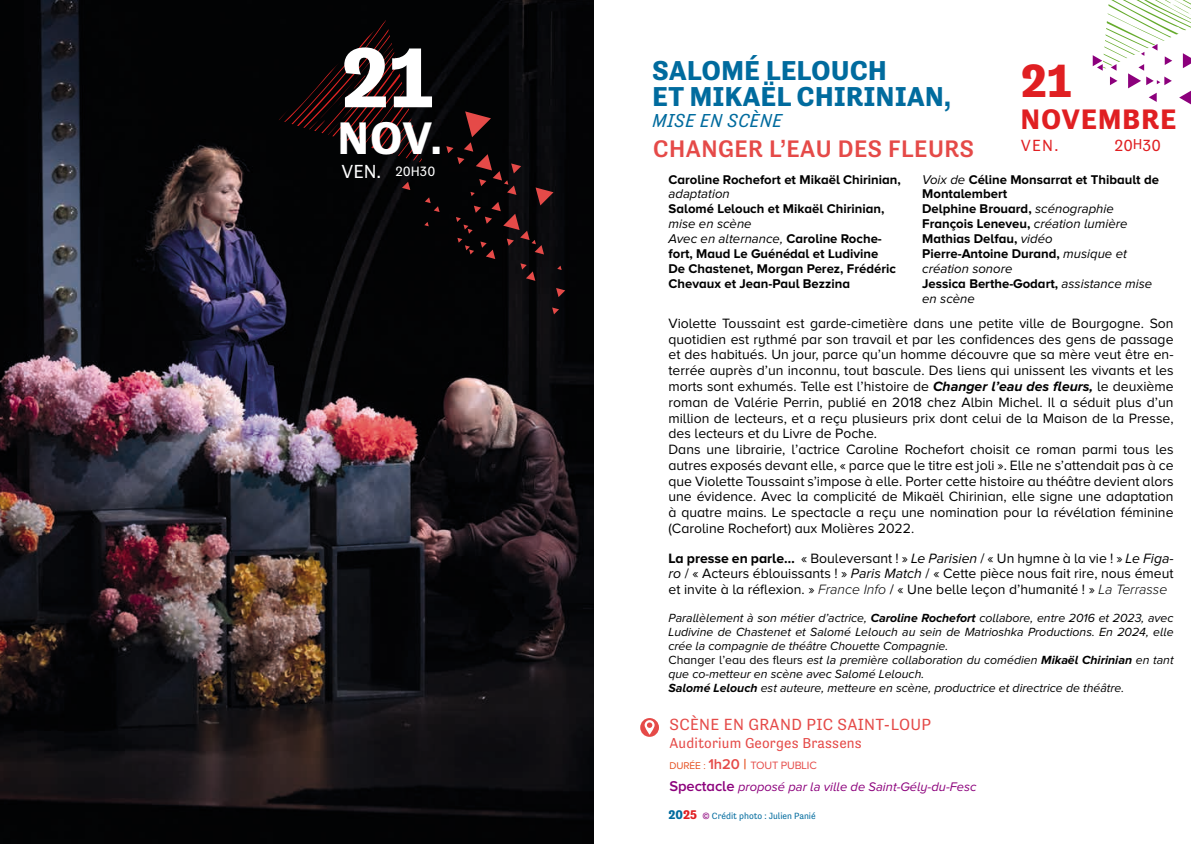
<style>
.page{position:relative;width:1191px;height:844px;background:#fff}
.page>*{position:absolute;margin:0;border:0;box-sizing:border-box;transform-origin:0 0}
.t1{font:700 86.98px "Tenso";color:#fff}
.t2{font:700 47.77px "Tenso";color:#e01f22}
.t3{font:700 46.73px "Tenso";color:#fff}
.t4{font:700 28.88px "Tenso";letter-spacing:.045em;color:#e01f22}
.t5{font:700 28px/26.2px "Tenso";letter-spacing:.02em;color:#006b9e}
.t6{font:500 24.5px "Tenso";letter-spacing:.02em;color:#e54a48}
.t7{font:italic 19.25px "Tenso";letter-spacing:.02em;color:#006b9e}
.t8{font:16.62px "Tenso";letter-spacing:.02em;color:#e54a48}
.t9{font:16.62px "Tenso";letter-spacing:.035em;color:#e01f22}
.t10{font:14.7px "Tenso";letter-spacing:.01em;color:#e54a48}
.t11{font:14px/15.8px "Proxima Nova A";color:#000}
.t12{font:13.83px "Tenso";color:#fff}
.t13{font:700 13.12px/14.9px "Proxima Nova A";color:#000}
.t14{font:italic 13.12px "Proxima Nova A";color:#000}
.t15{font:italic 12.95px "Proxima Nova A";color:#8c007c}
.t16{font:italic 12.25px/14px "Proxima Nova A";color:#000}
.t17{font:11.03px "Proxima Nova A";letter-spacing:-.015em;color:#e54a48}
.t18{font:9.28px "Tenso";color:#006b9e}
.s1{font-size:19.43px}
.s2{font-size:14.7px}
.s3{font-weight:400;font-style:italic}
.s4{font-weight:700;font-style:italic}
.s5{font-weight:700}
.s6{font-style:italic}
.s7{font-weight:300;font-style:italic}
.s8{font-style:normal}
.s9{font-size:10.15px;color:#e55121}
.s10{font-weight:600;font-size:14.7px}
.s11{font-weight:600;font-size:14.7px;color:#e55121}
.s12{font-weight:600;font-style:normal;font-size:14.7px}
.s13{font-weight:700;font-size:12.95px}
.s14{font-weight:700;font-size:12.95px;color:#e01f22}
.s15{color:#8c007c}
</style>
<div class="page">
<img style="left:0;top:0;width:594px;height:843px">
<svg style="left:278px;top:20px;width:145px;height:143px;background:#100506"></svg>
<svg style="left:402px;top:182px;width:8px;height:8px"></svg>
<svg style="left:556px;top:288px;width:9px;height:9px"></svg>
<svg style="left:424px;top:222px;width:5px;height:4px"></svg>
<svg style="left:425px;top:197px;width:14px;height:15px"></svg>
<svg style="left:446px;top:111px;width:115px;height:170px;background:#140a0c"></svg>
<svg style="left:552px;top:307px;width:7px;height:7px"></svg>
<svg style="left:1092px;top:0;width:99px;height:104px"></svg>
<svg style="left:640px;top:717px;width:19px;height:19px"></svg>
<svg style="left:644px;top:720px;width:10px;height:14px"></svg>
<h1 class="t1" style="left:341px;top:28px;width:94px">21</h1>
<h3 class="t3" style="left:338px;top:111px;width:106px">NOV.</h3>
<p class="t12" style="left:341px;top:163px;width:95px"><span class="s1">VEN.</span> 20H30</p>
<h3 class="t5" style="left:652px;top:57px;width:300px">SALOMÉ LELOUCH<br>ET MIKAËL CHIRINIAN,</h3>
<h3 class="t7" style="left:652px;top:109px;width:131px">MISE EN SCÈNE</h3>
<h3 class="t6" style="left:653px;top:135px;width:322px">CHANGER L’EAU DES FLEURS</h3>
<h2 class="t2" style="left:1021px;top:53px;width:52px">21</h2>
<h3 class="t4" style="left:1021px;top:102px;width:157px">NOVEMBRE</h3>
<p class="t9" style="left:1021px;top:136px;width:39px">VEN.</p>
<p class="t9" style="left:1114px;top:136px;width:48px">20<span class="s2">H</span>30</p>
<p class="t13" style="left:668px;top:171px;width:234px">Caroline Rochefort et Mikaël Chirinian,</p>
<p class="t14" style="left:668px;top:187px;width:63px">adaptation</p>
<p class="t13" style="left:668px;top:201px;width:217px">Salomé Lelouch et Mikaël Chirinian,</p>
<p class="t13" style="left:668px;top:216px;width:229px"><span class="s3">mise en scène<br>Avec en alternance,</span> Caroline Roche&shy;fort, Maud Le Guénédal et Ludivine<br>De Chastenet, Morgan Perez, Frédéric<br>Chevaux et Jean-Paul Bezzina</p>
<p class="t13" style="left:922px;top:171px;width:238px"><span class="s3">Voix de</span> Céline Monsarrat et Thibault de<br>Montalembert<br>Delphine Brouard, <span class="s3">scénographie<br></span>François Leneveu, <span class="s3">création lumière<br></span>Mathias Delfau, <span class="s3">vidéo<br></span>Pierre-Antoine Durand, <span class="s3">musique et création sonore<br></span>Jessica Berthe-Godart, <span class="s3">assistance mise en scène</span></p>
<p class="t11" style="left:668px;top:315px;width:506px">Violette Toussaint est garde-cimetière dans une petite ville de Bourgogne. Son quotidien est rythmé par son travail et par les confidences des gens de passage et des habitués. Un jour, parce qu’un homme découvre que sa mère veut être en&shy;terrée auprès d’un inconnu, tout bascule. Des liens qui unissent les vivants et les morts sont exhumés. Telle est l’histoire de <span class="s4">Changer l’eau des fleurs,</span> le deuxième roman de Valérie Perrin, publié en 2018 chez Albin Michel. Il a séduit plus d’un million de lecteurs, et a reçu plusieurs prix dont celui de la Maison de la Presse, des lecteurs et du Livre de Poche.<br>Dans une librairie, l’actrice Caroline Rochefort choisit ce roman parmi tous les autres exposés devant elle, « parce que le titre est joli ». Elle ne s’attendait pas à ce que Violette Toussaint s’impose à elle. Porter cette histoire au théâtre devient alors une évidence. Avec la complicité de Mikaël Chirinian, elle signe une adaptation à quatre mains. Le spectacle a reçu une nomination pour la révélation féminine (Caroline Rochefort) aux Molières 2022.</p>
<p class="t11" style="left:668px;top:549px;width:506px;text-align:justify"><span class="s5">La presse en parle…</span> « Bouleversant ! » <span class="s6">Le Parisien</span> / « Un hymne à la vie ! » <span class="s6">Le Figa&shy;ro</span> / « Acteurs éblouissants ! » <span class="s6">Paris Match</span> / « Cette pièce nous fait rire, nous émeut et invite à la réflexion. » <span class="s7">France Info</span> / « Une belle leçon d’humanité ! » <span class="s7">La Terrasse</span></p>
<p class="t16" style="left:668px;top:610px;width:506px">Parallèlement à son métier d’actrice, <span class="s5">Caroline Rochefort</span> collabore, entre 2016 et 2023, avec Ludivine de Chastenet et Salomé Lelouch au sein de Matrioshka Productions. En 2024, elle crée la compagnie de théâtre Chouette Compagnie.<br><span class="s8">Changer l’eau des fleurs</span> est la première collaboration du comédien <span class="s5">Mikaël Chirinian</span> en tant que co-metteur en scène avec Salomé Lelouch.<br><span class="s5">Salomé Lelouch</span> est auteure, metteure en scène, productrice et directrice de théâtre.</p>
<p class="t8" style="left:669px;top:714px;width:263px">SCÈNE EN GRAND PIC SAINT-LOUP</p>
<p class="t10" style="left:669px;top:734px;width:194px">Auditorium Georges Brassens</p>
<p class="t17" style="left:669px;top:759px;width:149px"><span class="s9">DURÉE :</span> <span class="s10">1h20</span> <span class="s11">|</span> TOUT PUBLIC</p>
<p class="t15" style="left:669px;top:779px;width:309px"><span class="s12">Spectacle</span> proposé par la ville de Saint-Gély-du-Fesc</p>
<p class="t18" style="left:668px;top:810px;width:149px"><span class="s13">20</span><span class="s14">25</span> <span class="s15">©</span> Crédit photo : Julien Panié</p>
</div>
